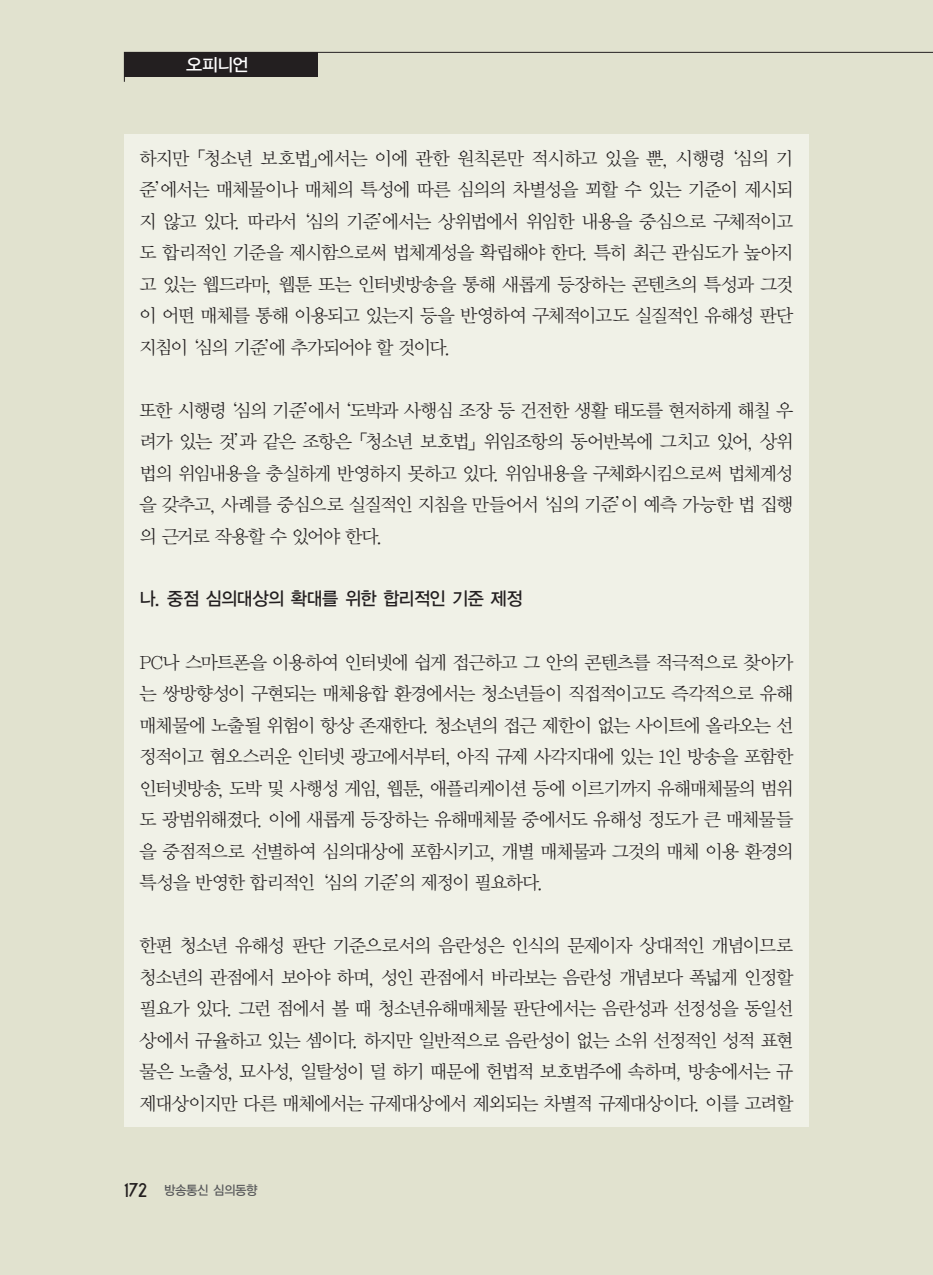
<style>
.page{position:relative;width:933px;height:1275px;background:#e1e2cf}
.page>*{position:absolute;margin:0;border:0;box-sizing:border-box;transform-origin:0 0}
.t1{font:18.55px/31.5px "Y Mj O12";letter-spacing:-.135em;color:#231f20;text-align:justify}
.t2{font:18.38px "YGO13";letter-spacing:-.105em;color:#231f20;scale:.95 1}
.t3{font:17.5px "YGO13";color:#fff}
.t4{font:17.5px "Brassfield";color:#231f20}
.t5{font:12.78px "YGO13";letter-spacing:-.1em;color:#57585a;scale:.95 1}
</style>
<div class="page">
<div style="left:124px;top:134px;width:685px;height:992px;background:#f0f1e7"></div>
<svg style="left:124px;top:52px;width:809px;height:30px"></svg>
<div style="left:124px;top:52px;width:193px;height:25px;background:#231f20"></div>
<p class="t3" style="left:185px;top:54px;width:65px">오피니언</p>
<p class="t1" style="left:139px;top:142px;width:656px">하지만「청소년 보호법」에서는 이에 관한 원칙론만 적시하고 있을 뿐, 시행령‘심의 기 준’에서는 매체물이나 매체의 특성에 따른 심의의 차별성을 꾀할 수 있는 기준이 제시되 지 않고 있다. 따라서‘심의 기준’에서는 상위법에서 위임한 내용을 중심으로 구체적이고 도 합리적인 기준을 제시함으로써 법체계성을 확립해야 한다. 특히 최근 관심도가 높아지 고 있는 웹드라마, 웹툰 또는 인터넷방송을 통해 새롭게 등장하는 콘텐츠의 특성과 그것 이 어떤 매체를 통해 이용되고 있는지 등을 반영하여 구체적이고도 실질적인 유해성 판단 지침이‘심의 기준’에 추가되어야 할 것이다.</p>
<p class="t1" style="left:139px;top:394px;width:656px">또한 시행령‘심의 기준’에서‘도박과 사행심 조장 등 건전한 생활 태도를 현저하게 해칠 우 려가 있는 것’과 같은 조항은「청소년 보호법」위임조항의 동어반복에 그치고 있어, 상위 법의 위임내용을 충실하게 반영하지 못하고 있다. 위임내용을 구체화시킴으로써 법체계성 을 갖추고, 사례를 중심으로 실질적인 지침을 만들어서‘심의 기준’이 예측 가능한 법 집행 의 근거로 작용할 수 있어야 한다.</p>
<p class="t2" style="left:139px;top:587px;width:406px">나. 중점 심의대상의 확대를 위한 합리적인 기준 제정</p>
<p class="t1" style="left:139px;top:646px;width:656px">PC나 스마트폰을 이용하여 인터넷에 쉽게 접근하고 그 안의 콘텐츠를 적극적으로 찾아가 는 쌍방향성이 구현되는 매체융합 환경에서는 청소년들이 직접적이고도 즉각적으로 유해 매체물에 노출될 위험이 항상 존재한다. 청소년의 접근 제한이 없는 사이트에 올라오는 선 정적이고 혐오스러운 인터넷 광고에서부터, 아직 규제 사각지대에 있는 1인 방송을 포함한 인터넷방송, 도박 및 사행성 게임, 웹툰, 애플리케이션 등에 이르기까지 유해매체물의 범위 도 광범위해졌다. 이에 새롭게 등장하는 유해매체물 중에서도 유해성 정도가 큰 매체물들 을 중점적으로 선별하여 심의대상에 포함시키고, 개별 매체물과 그것의 매체 이용 환경의 특성을 반영한 합리적인‘심의 기준’의 제정이 필요하다.</p>
<p class="t1" style="left:139px;top:930px;width:656px">한편 청소년 유해성 판단 기준으로서의 음란성은 인식의 문제이자 상대적인 개념이므로 청소년의 관점에서 보아야 하며, 성인 관점에서 바라보는 음란성 개념보다 폭넓게 인정할 필요가 있다. 그런 점에서 볼 때 청소년유해매체물 판단에서는 음란성과 선정성을 동일선 상에서 규율하고 있는 셈이다. 하지만 일반적으로 음란성이 없는 소위 선정적인 성적 표현 물은 노출성, 묘사성, 일탈성이 덜 하기 때문에 헌법적 보호범주에 속하며, 방송에서는 규 제대상이지만 다른 매체에서는 규제대상에서 제외되는 차별적 규제대상이다. 이를 고려할</p>
<p class="t4" style="left:124px;top:1179px;width:25px">172</p>
<p class="t5" style="left:164px;top:1182px;width:101px">방송통신 심의동향</p>
</div>
